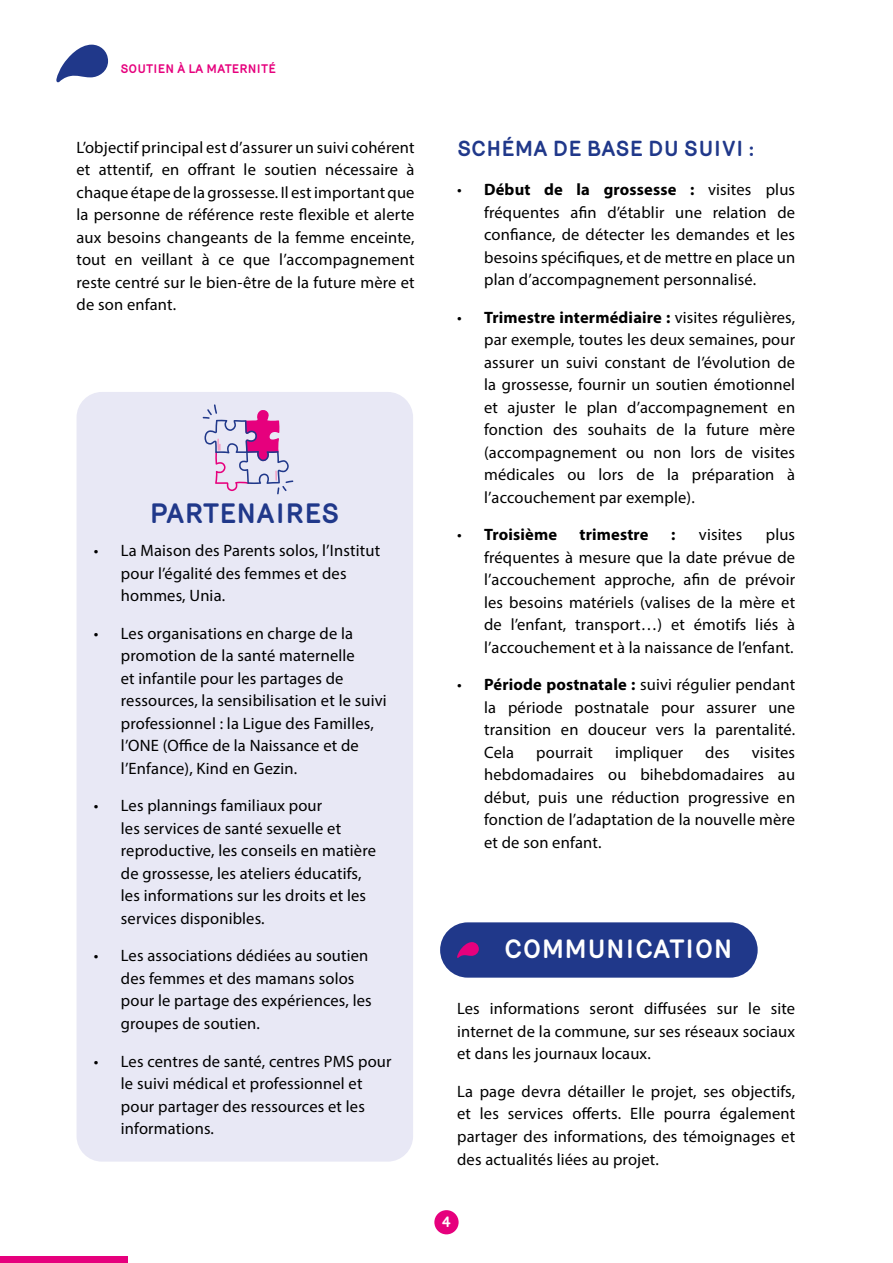
<style>
.page{position:relative;width:893px;height:1263px;background:#fff}
.page>*{position:absolute;margin:0;border:0;box-sizing:border-box;transform-origin:0 0}
.t1{font:700 27px "Mercury";color:#20388a}
.t2{font:700 25.5px "Mercury";letter-spacing:.01em;color:#fff}
.t3{font:700 21px "Mercury";color:#20388a}
.t4{font:16.5px/22.5px "Myriad Pro";letter-spacing:.01em;color:#000;text-align:justify}
.t5{font:700 16.5px "Myriad Pro";letter-spacing:.01em;color:#000}
.t6{font:700 15px "Mercury";color:#fff}
.t7{font:700 12px "Mercury";color:#e6007d}
.s1{font-weight:700}
.s2{font-weight:400}
</style>
<div class="page">
<div style="left:0;top:1256px;width:128px;height:7px;background:#e6007d"></div>
<div style="left:434px;top:1210px;width:25px;height:24px;background:#e6007d;border-radius:50%"></div>
<svg style="left:56px;top:45px;width:52px;height:37px"></svg>
<div style="left:440px;top:922px;width:318px;height:56px;background:#20388a;border-radius:28px"></div>
<svg style="left:457px;top:942px;width:22px;height:16px"></svg>
<div style="left:77px;top:392px;width:336px;height:769px;background:#e8e8f5;border-radius:26px"></div>
<svg style="left:203px;top:404px;width:90px;height:90px"></svg>
<p class="t7" style="left:120px;top:62px;width:157px">SOUTIEN À LA MATERNITÉ</p>
<p class="t4" style="left:77px;top:136px;width:340px">L’objectif principal est d’assurer un suivi cohérent et attentif, en offrant le soutien nécessaire à chaque étape de la grossesse. Il est important que la personne de référence reste flexible et alerte aux besoins changeants de la femme enceinte, tout en veillant à ce que l’accompagnement reste centré sur le bien-être de la future mère et de son enfant.</p>
<p class="t3" style="left:457px;top:136px;width:299px">SCHÉMA DE BASE DU SUIVI :</p>
<p class="t4" style="left:484px;top:178px;width:313px;text-indent:-27px">• <span class="s1">Début de la grossesse :</span> visites plus fréquentes afin d’établir une relation de confiance, de détecter les demandes et les besoins spécifiques, et de mettre en place un plan d’accompagnement personnalisé.</p>
<p class="t4" style="left:484px;top:306px;width:313px;text-indent:-27px">• <span class="s1">Trimestre intermédiaire :</span> visites régulières, par exemple, toutes les deux semaines, pour assurer un suivi constant de l’évolution de la grossesse, fournir un soutien émotionnel et ajuster le plan d’accompagnement en fonction des souhaits de la future mère (accompagnement ou non lors de visites médicales ou lors de la préparation à l’accouchement par exemple).</p>
<p class="t5" style="left:457px;top:524px;width:101px"><span class="s2">•</span> Troisième</p>
<p class="t5" style="left:579px;top:524px;width:71px">trimestre</p>
<p class="t5" style="left:671px;top:524px;width:6px">:</p>
<p class="t4" style="left:699px;top:523px;width:45px">visites</p>
<h1 class="t1" style="left:150px;top:497px;width:191px">PARTENAIRES</h1>
<p class="t4" style="left:121px;top:539px;width:261px;text-align:left;text-indent:-27px">• La Maison des Parents solos, l’Institut pour l’égalité des femmes et des hommes, Unia.</p>
<p class="t4" style="left:121px;top:622px;width:267px;text-align:left;text-indent:-27px">• Les organisations en charge de la promotion de la santé maternelle<br>et infantile pour les partages de ressources, la sensibilisation et le suivi professionnel : la Ligue des Familles, l’ONE (Office de la Naissance et de l’Enfance), Kind en Gezin.</p>
<p class="t4" style="left:121px;top:794px;width:257px;text-align:left;text-indent:-27px">• Les plannings familiaux pour<br>les services de santé sexuelle et reproductive, les conseils en matière de grossesse, les ateliers éducatifs, les informations sur les droits et les services disponibles.</p>
<p class="t4" style="left:121px;top:944px;width:252px;text-align:left;text-indent:-27px">• Les associations dédiées au soutien des femmes et des mamans solos pour le partage des expériences, les groupes de soutien.</p>
<p class="t4" style="left:121px;top:1049px;width:272px;text-align:left;text-indent:-27px">• Les centres de santé, centres PMS pour le suivi médical et professionnel et pour partager des ressources et les informations.</p>
<p class="t4" style="left:484px;top:523px;width:313px;text-indent:282px">plus fréquentes à mesure que la date prévue de l’accouchement approche, afin de prévoir les besoins matériels (valises de la mère et de l’enfant, transport…) et émotifs liés à l’accouchement et à la naissance de l’enfant.</p>
<p class="t4" style="left:484px;top:673px;width:313px;text-indent:-27px">• <span class="s1">Période postnatale :</span> suivi régulier pendant la période postnatale pour assurer une transition en douceur vers la parentalité.<br>Cela</p>
<p class="t4" style="left:536px;top:741px;width:58px">pourrait</p>
<p class="t4" style="left:615px;top:741px;width:70px">impliquer</p>
<p class="t4" style="left:705px;top:741px;width:26px">des</p>
<p class="t4" style="left:484px;top:741px;width:313px;text-indent:268px">visites hebdomadaires ou bihebdomadaires au début, puis une réduction progressive en fonction de l’adaptation de la nouvelle mère et de son enfant.</p>
<h2 class="t2" style="left:504px;top:934px;width:230px">COMMUNICATION</h2>
<p class="t4" style="left:457px;top:997px;width:340px">Les informations seront diffusées sur le site internet de la commune, sur ses réseaux sociaux et dans les journaux locaux.</p>
<p class="t4" style="left:457px;top:1080px;width:340px">La page devra détailler le projet, ses objectifs, et les services offerts. Elle pourra également partager des informations, des témoignages et des actualités liées au projet.</p>
<p class="t6" style="left:442px;top:1213px;width:10px">4</p>
</div>
